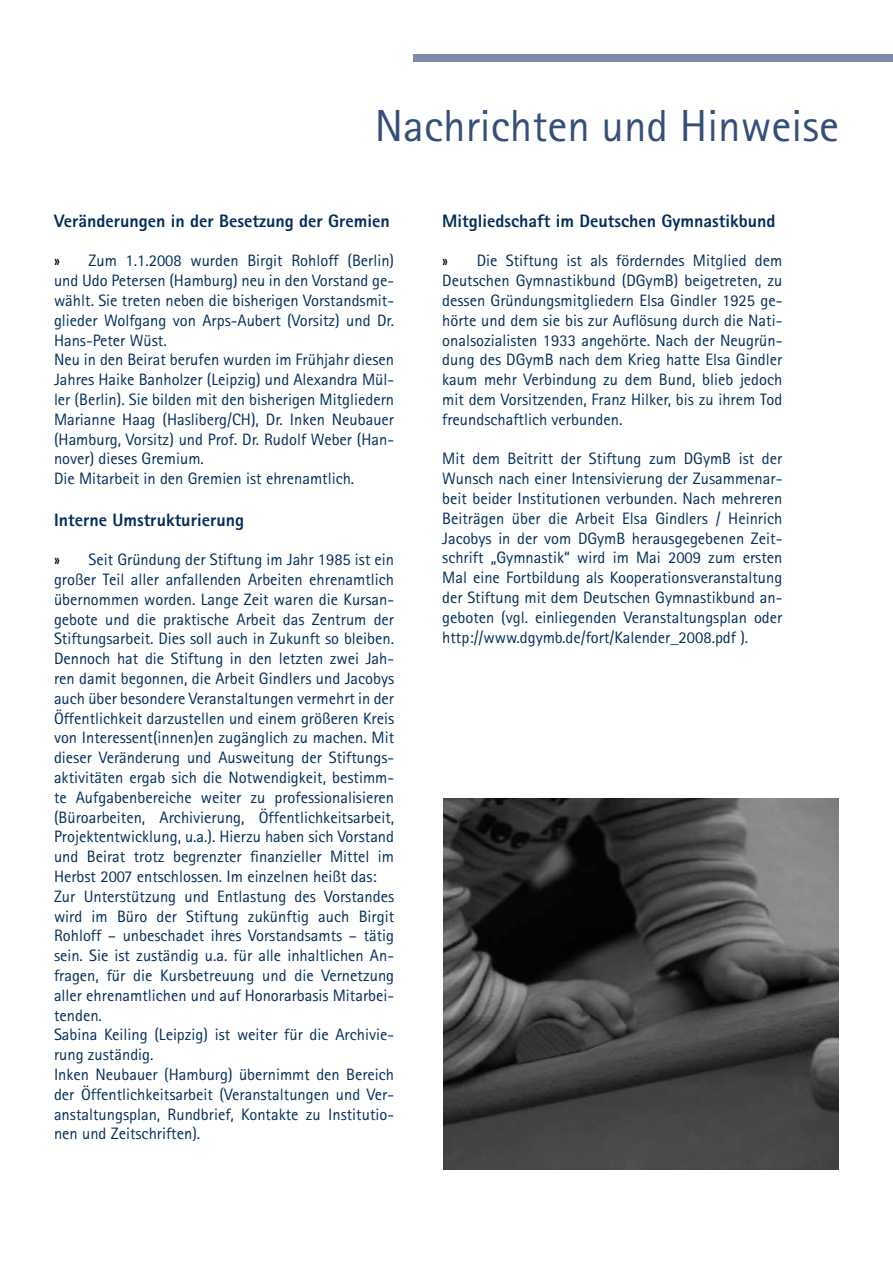
<style>
.page{position:relative;width:893px;height:1263px;background:#fff}
.page>*{position:absolute;margin:0;border:0;box-sizing:border-box;transform-origin:0 0}
.t1{font:45px "Rotis Sans Serif";color:#344f79}
.t2{font:800 18px "Rotis Sans Serif";color:#002d5a}
.t3{font:16.5px/19.8px "Rotis Sans Serif";color:#002d5a}
.s1{color:#000}
</style>
<div class="page">
<img style="left:443px;top:798px;width:396px;height:371px">
<div style="left:413px;top:54px;width:480px;height:7px;background:#7e8aa9"></div>
<h1 class="t1" style="left:375px;top:99px;width:466px">Nachrichten und Hinweise</h1>
<p class="t2" style="left:54px;top:209px;width:337px">Veränderungen in der Besetzung der Gremien</p>
<p class="t3" style="left:54px;top:251px;width:342px"><span class="s1">»</span> Zum 1.1.2008 wurden Birgit Rohloff (Berlin) und Udo Petersen (Hamburg) neu in den Vorstand ge&shy;wählt. Sie treten neben die bisherigen Vorstandsmit&shy;glieder Wolfgang von Arps-Aubert (Vorsitz) und Dr.<br>Hans-Peter Wüst.<br>Neu in den Beirat berufen wurden im Frühjahr diesen Jahres Haike Banholzer (Leipzig) und Alexandra Mül&shy;ler (Berlin). Sie bilden mit den bisherigen Mitgliedern Marianne Haag (Hasliberg/CH), Dr. Inken Neubauer (Hamburg, Vorsitz) und Prof. Dr. Rudolf Weber (Han&shy;nover) dieses Gremium.<br>Die Mitarbeit in den Gremien ist ehrenamtlich.</p>
<p class="t2" style="left:54px;top:508px;width:192px">Interne Umstrukturierung</p>
<p class="t3" style="left:54px;top:549px;width:342px"><span class="s1">»</span> Seit Gründung der Stiftung im Jahr 1985 ist ein großer Teil aller anfallenden Arbeiten ehrenamtlich übernommen worden. Lange Zeit waren die Kursan&shy;gebote und die praktische Arbeit das Zentrum der Stiftungsarbeit. Dies soll auch in Zukunft so bleiben.<br>Dennoch hat die Stiftung in den letzten zwei Jah&shy;ren damit begonnen, die Arbeit Gindlers und Jacobys auch über besondere Veranstaltungen vermehrt in der Öffentlichkeit darzustellen und einem größeren Kreis von Interessent(innen)en zugänglich zu machen. Mit dieser Veränderung und Ausweitung der Stiftungs&shy;aktivitäten ergab sich die Notwendigkeit, bestimm&shy;te Aufgabenbereiche weiter zu professionalisieren (Büroarbeiten, Archivierung, Öffentlichkeitsarbeit, Projektentwicklung, u.a.). Hierzu haben sich Vorstand und Beirat trotz begrenzter finanzieller Mittel im Herbst 2007 entschlossen. Im einzelnen heißt das:<br>Zur Unterstützung und Entlastung des Vorstandes wird im Büro der Stiftung zukünftig auch Birgit Rohloff – unbeschadet ihres Vorstandsamts – tätig sein. Sie ist zuständig u.a. für alle inhaltlichen An&shy;fragen, für die Kursbetreuung und die Vernetzung aller ehrenamtlichen und auf Honorarbasis Mitarbei&shy;tenden.<br>Sabina Keiling (Leipzig) ist weiter für die Archivie&shy;rung zuständig.<br>Inken Neubauer (Hamburg) übernimmt den Bereich der Öffentlichkeitsarbeit (Veranstaltungen und Ver&shy;anstaltungsplan, Rundbrief, Kontakte zu Institutio&shy;nen und Zeitschriften).</p>
<p class="t2" style="left:442px;top:209px;width:335px">Mitgliedschaft im Deutschen Gymnastikbund</p>
<p class="t3" style="left:442px;top:251px;width:342px;text-align:justify"><span class="s1">»</span> Die Stiftung ist als förderndes Mitglied dem Deutschen Gymnastikbund (DGymB) beigetreten, zu dessen Gründungsmitgliedern Elsa Gindler 1925 ge&shy;hörte und dem sie bis zur Auflösung durch die Nati&shy;onalsozialisten 1933 angehörte. Nach der Neugrün&shy;dung des DGymB nach dem Krieg hatte Elsa Gindler kaum mehr Verbindung zu dem Bund, blieb jedoch mit dem Vorsitzenden, Franz Hilker, bis zu ihrem Tod freundschaftlich verbunden.</p>
<p class="t3" style="left:442px;top:449px;width:342px;text-align:justify">Mit dem Beitritt der Stiftung zum DGymB ist der Wunsch nach einer Intensivierung der Zusammenar&shy;beit beider Institutionen verbunden. Nach mehreren Beiträgen über die Arbeit Elsa Gindlers / Heinrich Jacobys in der vom DGymB herausgegebenen Zeit&shy;schrift „Gymnastik“ wird im Mai 2009 zum ersten Mal eine Fortbildung als Kooperationsveranstaltung der Stiftung mit dem Deutschen Gymnastikbund an&shy;geboten (vgl. einliegenden Veranstaltungsplan oder http://www.dgymb.de/fort/Kalender_2008.pdf ).</p>
</div>
